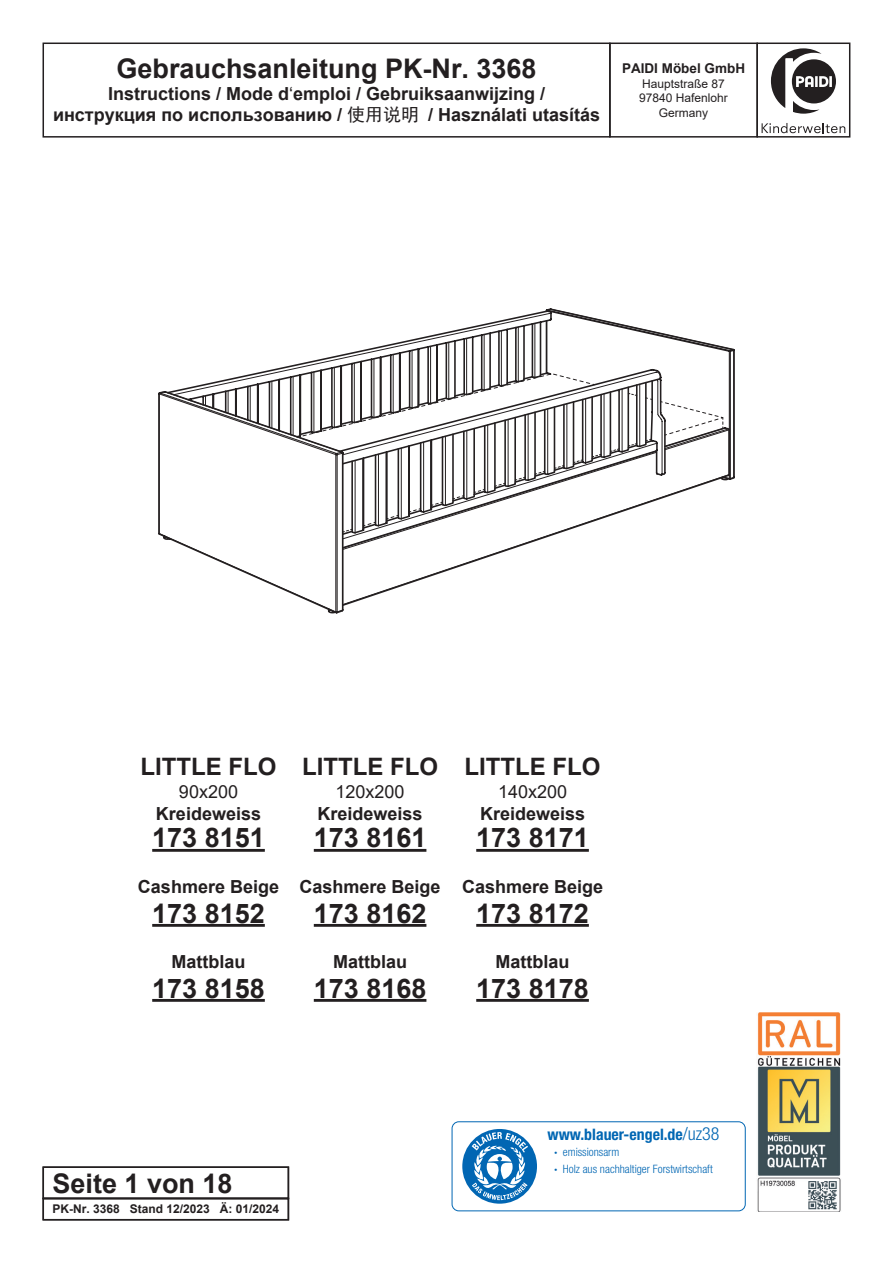
<style>
.page{position:relative;width:893px;height:1263px;background:#fff}
.page>*{position:absolute;margin:0;border:0;box-sizing:border-box;transform-origin:0 0}
.t1{font:700 27px "Arial";color:#231f20}
.t2{font:700 24px "Arial";color:#231f20}
.t3{font:700 18px/21.6px "Arial";color:#231f20;text-align:center}
.t4{font:18px "Arial";color:#231f20}
.t5{font:700 condensed 15.9px "Helvetica Neue";color:#0166b3}
.t6{font:700 13.5px "Arial";color:#231f20}
.t7{font:12px/14.4px "Arial";color:#231f20;text-align:center}
.t8{font:700 12px "Arial";color:#231f20}
.t9{font:300 condensed 11.55px/16.4px "Helvetica Neue";color:#0166b3}
.s1{font-weight:400}
.s2{font-family:"Sim Hei";font-weight:400}
.s3{font-weight:300;font-size:18px}
.s4{font-weight:700}
</style>
<div class="page">
<div style="left:452px;top:1121px;width:294px;height:90px;border:1px solid #0166b3;border-radius:7px"></div>
<svg style="left:462px;top:1129px;width:75px;height:75px"></svg>
<img style="left:757px;top:1012px;width:84px;height:199px">
<div style="left:43px;top:43px;width:568px;height:95px;border:2px solid #231f20"></div>
<div style="left:609px;top:43px;width:149px;height:95px;border:2px solid #231f20"></div>
<div style="left:756px;top:43px;width:94px;height:95px;border:2px solid #231f20"></div>
<div style="left:792px;top:59px;width:44px;height:44px;background:#231f20;border-radius:50%"></div>
<svg style="left:771px;top:48px;width:61px;height:66px"></svg>
<svg style="left:762px;top:123px;width:83px;height:10px"></svg>
<div style="left:43px;top:1198px;width:246px;height:22px;border:2px solid #231f20"></div>
<div style="left:43px;top:1166px;width:246px;height:33px;border:2px solid #231f20"></div>
<svg style="left:158px;top:308px;width:577px;height:305px"></svg>
<hr style="left:152px;top:849px;width:113px;height:3px;background:#231f20">
<hr style="left:152px;top:924px;width:113px;height:3px;background:#231f20">
<hr style="left:152px;top:999px;width:113px;height:3px;background:#231f20">
<hr style="left:314px;top:849px;width:112px;height:3px;background:#231f20">
<hr style="left:314px;top:924px;width:112px;height:3px;background:#231f20">
<hr style="left:314px;top:999px;width:112px;height:3px;background:#231f20">
<hr style="left:476px;top:849px;width:113px;height:3px;background:#231f20">
<hr style="left:476px;top:924px;width:113px;height:3px;background:#231f20">
<hr style="left:476px;top:999px;width:113px;height:3px;background:#231f20">
<h1 class="t1" style="left:116px;top:50px;width:422px">Gebrauchsanleitung PK-Nr. 3368</h1>
<p class="t3" style="left:53px;top:83px;width:549px">Instructions / Mode d<span class="s1">‘</span>emploi / Gebruiksaanwijzing /<br>инструкция по использованию / <span class="s2">使用说明</span> / Használati utasítás</p>
<p class="t6" style="left:622px;top:59px;width:125px">PAIDI Möbel GmbH</p>
<p class="t7" style="left:639px;top:76px;width:90px">Hauptstraße 87<br>97840 Hafenlohr<br>Germany</p>
<p class="t2" style="left:141px;top:750px;width:138px">LITTLE FLO</p>
<p class="t4" style="left:179px;top:779px;width:61px">90x200</p>
<p class="t3" style="left:156px;top:803px;width:107px">Kreideweiss</p>
<p class="t1" style="left:152px;top:819px;width:114px">173 8151</p>
<p class="t3" style="left:138px;top:875px;width:143px">Cashmere Beige</p>
<p class="t1" style="left:152px;top:894px;width:114px">173 8152</p>
<p class="t3" style="left:172px;top:950px;width:75px">Mattblau</p>
<p class="t1" style="left:152px;top:969px;width:114px">173 8158</p>
<p class="t2" style="left:302px;top:750px;width:138px">LITTLE FLO</p>
<p class="t4" style="left:336px;top:779px;width:71px">120x200</p>
<p class="t3" style="left:318px;top:803px;width:107px">Kreideweiss</p>
<p class="t1" style="left:314px;top:819px;width:114px">173 8161</p>
<p class="t3" style="left:300px;top:875px;width:143px">Cashmere Beige</p>
<p class="t1" style="left:314px;top:894px;width:114px">173 8162</p>
<p class="t3" style="left:333px;top:950px;width:75px">Mattblau</p>
<p class="t1" style="left:314px;top:969px;width:114px">173 8168</p>
<p class="t2" style="left:465px;top:750px;width:138px">LITTLE FLO</p>
<p class="t4" style="left:498px;top:779px;width:71px">140x200</p>
<p class="t3" style="left:480px;top:803px;width:107px">Kreideweiss</p>
<p class="t1" style="left:476px;top:819px;width:114px">173 8171</p>
<p class="t3" style="left:462px;top:875px;width:143px">Cashmere Beige</p>
<p class="t1" style="left:476px;top:894px;width:114px">173 8172</p>
<p class="t3" style="left:496px;top:950px;width:75px">Mattblau</p>
<p class="t1" style="left:476px;top:969px;width:114px">173 8178</p>
<p class="t1" style="left:53px;top:1164px;width:182px">Seite 1 von 18</p>
<p class="t8" style="left:53px;top:1201px;width:228px">PK-Nr. 3368 Stand 12/2023 Ä: 01/2024</p>
<p class="t5" style="left:548px;top:1125px;width:173px">www.blauer-engel.de<span class="s3">/uz38</span></p>
<p class="t9" style="left:554px;top:1144px;width:160px"><span class="s4">·</span> emissionsarm<br><span class="s4">·</span> Holz aus nachhaltiger Forstwirtschaft</p>
</div>
